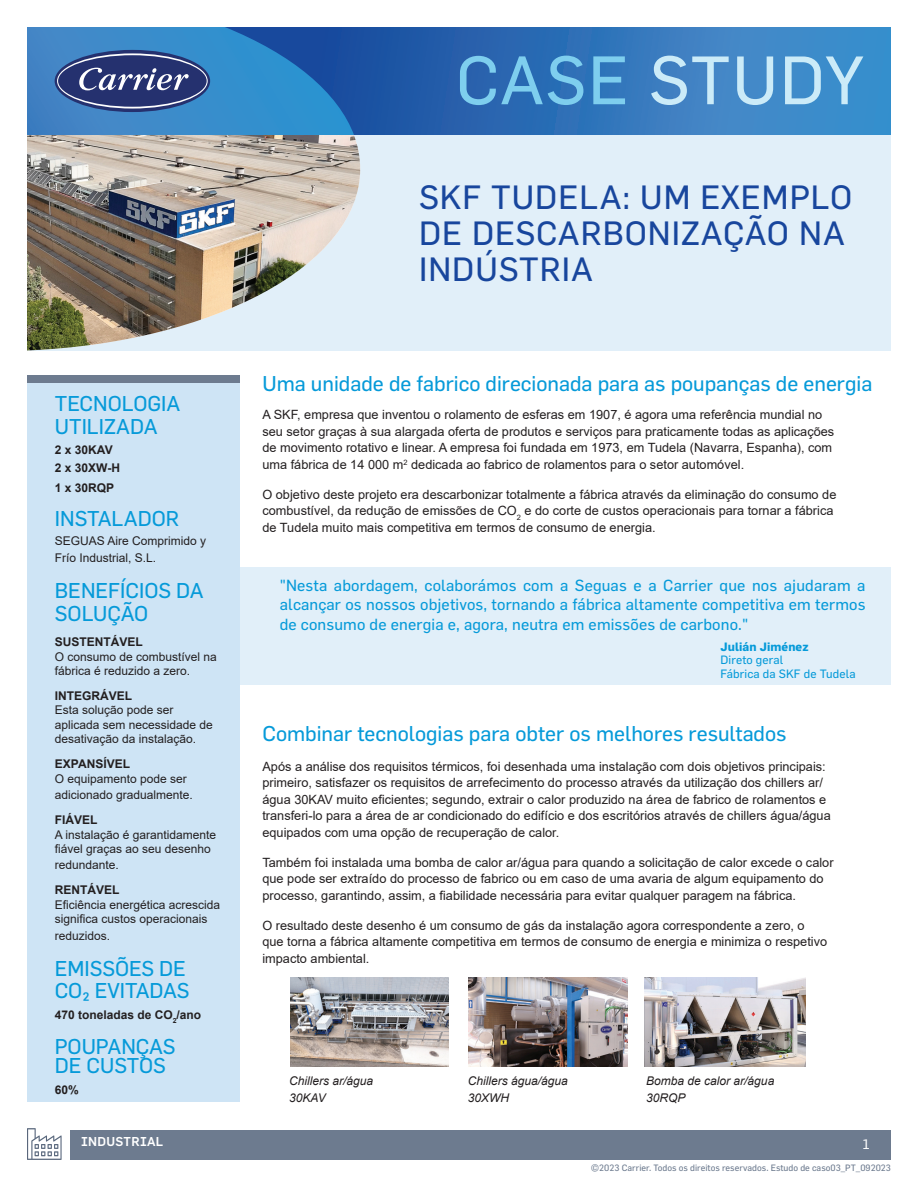
<style>
.page{position:relative;width:918px;height:1188px;background:#fff}
.page>*{position:absolute;margin:0;border:0;box-sizing:border-box;transform-origin:0 0}
.t1{font:67.05px "Flama Basic";letter-spacing:.02em;color:#cbebf8}
.t2{font:33px/36px "Flama Basic";letter-spacing:.03em;color:#18469d}
.t3{font:21px/22.5px "Flama Basic";color:#069ad9}
.t4{font:15.75px/19px "Flama Basic";letter-spacing:.01em;color:#069ad9;text-align:justify}
.t5{font:13.5px "Flama Basic";color:#fff}
.t6{font:12.75px/16.5px "Arial";color:#231f20}
.t7{font:500 12.6px "Flama";letter-spacing:.025em;color:#fff}
.t8{font:12px/14.4px "Arial";color:#231f20}
.t9{font:700 12px/18px "Arial";color:#231f20}
.t10{font:italic 12px/16.5px "Arial";color:#231f20}
.t11{font:11.85px/13.5px "Flama Basic";letter-spacing:.01em;color:#069ad9}
.t12{font:700 11.85px "Flama";letter-spacing:.01em;color:#069ad9}
.t13{font:9px "Flama";color:#6d7b8f}
.s1{color:#7eceee}
</style>
<div class="page">
<div style="left:71px;top:1131px;width:820px;height:29px;background:#6d7b8f"></div>
<svg style="left:27px;top:1128px;width:35px;height:32px"></svg>
<svg style="left:27px;top:27px;width:864px;height:108px;background:#3375b8"></svg>
<div style="left:27px;top:567px;width:864px;height:118px;background:#e1eff9"></div>
<div style="left:27px;top:376px;width:213px;height:726px;background:#cee4f5"></div>
<div style="left:27px;top:375px;width:213px;height:8px;background:#6d7b8f"></div>
<div style="left:27px;top:135px;width:864px;height:216px;background:#e1eff9"></div>
<img style="left:27px;top:135px;width:333px;height:216px">
<img style="left:290px;top:978px;width:159px;height:89px">
<img style="left:468px;top:978px;width:159px;height:89px">
<img style="left:645px;top:978px;width:161px;height:89px">
<h3 class="t3" style="left:55px;top:391px;width:127px">TECNOLOGIA<br>UTILIZADA</h3>
<p class="t9" style="left:55px;top:441px;width:67px">2 x 30KAV<br>2 x 30XW-H</p>
<p class="t9" style="left:55px;top:478px;width:61px">1 x 30RQP</p>
<h3 class="t3" style="left:55px;top:506px;width:126px">INSTALADOR</h3>
<p class="t8" style="left:55px;top:533px;width:153px;line-height:16.5px">SEGUAS Aire Comprimido y<br>Frío Industrial, S.L.</p>
<h3 class="t3" style="left:55px;top:578px;width:150px">BENEFÍCIOS DA<br>SOLUÇÃO</h3>
<p class="t9" style="left:55px;top:633px;width:90px">SUSTENTÁVEL</p>
<p class="t8" style="left:55px;top:649px;width:164px">O consumo de combustível na fábrica é reduzido a zero.</p>
<p class="t9" style="left:55px;top:687px;width:79px">INTEGRÁVEL</p>
<p class="t8" style="left:55px;top:703px;width:160px">Esta solução pode ser aplicada sem necessidade de desativação da instalação.</p>
<p class="t9" style="left:55px;top:755px;width:77px">EXPANSÍVEL</p>
<p class="t8" style="left:55px;top:770px;width:140px;line-height:16.5px">O equipamento pode ser adicionado gradualmente.</p>
<p class="t9" style="left:55px;top:811px;width:44px">FIÁVEL</p>
<p class="t8" style="left:55px;top:827px;width:163px">A instalação é garantidamente fiável graças ao seu desenho</p>
<p class="t8" style="left:55px;top:858px;width:66px">redundante.</p>
<p class="t9" style="left:55px;top:881px;width:66px">RENTÁVEL</p>
<p class="t8" style="left:55px;top:897px;width:167px">Eficiência energética acrescida significa custos operacionais</p>
<p class="t8" style="left:55px;top:928px;width:57px">reduzidos.</p>
<h3 class="t3" style="left:55px;top:956px;width:137px">EMISSÕES DE<br>CO₂ EVITADAS</h3>
<h3 class="t3" style="left:55px;top:1035px;width:122px;line-height:19.5px">POUPANÇAS<br>DE CUSTOS</h3>
<p class="t9" style="left:55px;top:1006px;width:148px">470 toneladas de CO<sub>2</sub>/ano</p>
<p class="t9" style="left:55px;top:1081px;width:26px">60%</p>
<p class="t7" style="left:81px;top:1134px;width:84px">INDUSTRIAL</p>
<h1 class="t1" style="left:456px;top:33px;width:410px"><span class="s1">CASE</span> STUDY</h1>
<h2 class="t2" style="left:419px;top:177px;width:435px">SKF TUDELA: UM EXEMPLO<br>DE DESCARBONIZAÇÃO NA<br>INDÚSTRIA</h2>
<h3 class="t3" style="left:262px;top:371px;width:611px">Uma unidade de fabrico direcionada para as poupanças de energia</h3>
<p class="t6" style="left:262px;top:407px;width:573px">A SKF, empresa que inventou o rolamento de esferas em 1907, é agora uma referência mundial no seu setor graças à sua alargada oferta de produtos e serviços para praticamente todas as aplicações de movimento rotativo e linear. A empresa foi fundada em 1973, em Tudela (Navarra, Espanha), com uma fábrica de 14 000 m<sup>2</sup> dedicada ao fabrico de rolamentos para o setor automóvel.</p>
<p class="t6" style="left:262px;top:486px;width:576px">O objetivo deste projeto era descarbonizar totalmente a fábrica através da eliminação do consumo de combustível, da redução de emissões de CO<sub>2</sub> e do corte de custos operacionais para tornar a fábrica de Tudela muito mais competitiva em termos de consumo de energia.</p>
<p class="t4" style="left:280px;top:575px;width:587px">"Nesta abordagem, colaborámos com a Seguas e a Carrier que nos ajudaram a alcançar os nossos objetivos, tornando a fábrica altamente competitiva em termos de consumo de energia e, agora, neutra em emissões de carbono."</p>
<p class="t12" style="left:720px;top:639px;width:90px">Julián Jiménez</p>
<p class="t11" style="left:720px;top:653px;width:137px">Direto geral<br>Fábrica da SKF de Tudela</p>
<h3 class="t3" style="left:262px;top:721px;width:526px">Combinar tecnologias para obter os melhores resultados</h3>
<p class="t6" style="left:262px;top:758px;width:570px">Após a análise dos requisitos térmicos, foi desenhada uma instalação com dois objetivos principais: primeiro, satisfazer os requisitos de arrefecimento do processo através da utilização dos chillers ar/ água 30KAV muito eficientes; segundo, extrair o calor produzido na área de fabrico de rolamentos e transferi-lo para a área de ar condicionado do edifício e dos escritórios através de chillers água/água equipados com uma opção de recuperação de calor.</p>
<p class="t6" style="left:262px;top:854px;width:573px">Também foi instalada uma bomba de calor ar/água para quando a solicitação de calor excede o calor que pode ser extraído do processo de fabrico ou em caso de uma avaria de algum equipamento do processo, garantindo, assim, a fiabilidade necessária para evitar qualquer paragem na fábrica.</p>
<p class="t6" style="left:262px;top:917px;width:566px">O resultado deste desenho é um consumo de gás da instalação agora correspondente a zero, o que torna a fábrica altamente competitiva em termos de consumo de energia e minimiza o respetivo impacto ambiental.</p>
<p class="t10" style="left:289px;top:1073px;width:86px">Chillers ar/água<br>30KAV</p>
<p class="t10" style="left:468px;top:1073px;width:102px">Chillers água/água<br>30XWH</p>
<p class="t10" style="left:646px;top:1073px;width:130px">Bomba de calor ar/água<br>30RQP</p>
<p class="t5" style="left:863px;top:1135px;width:8px">1</p>
<p class="t13" style="left:591px;top:1163px;width:302px">©2023 Carrier. Todos os direitos reservados. Estudo de caso03_PT_092023</p>
</div>
